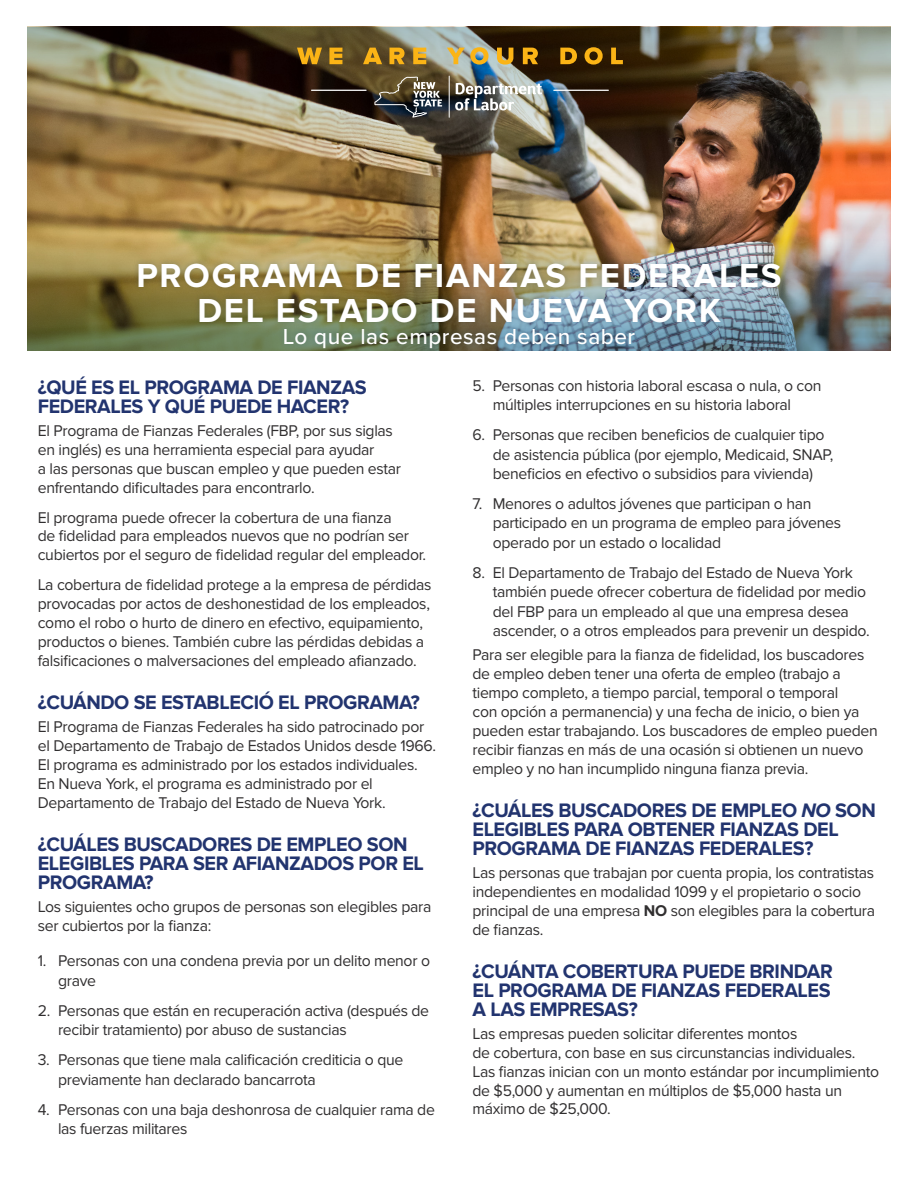
<style>
.page{position:relative;width:918px;height:1188px;background:#fff}
.page>*{position:absolute;margin:0;border:0;box-sizing:border-box;transform-origin:0 0}
.Fact_Sheet_Headline{font:700 34.5px/34.5px "Proxima Nova";letter-spacing:.05em;color:#fff;text-align:center}
.Fact_Sheet_Sub-head{font:500 22.5px "Proxima Nova";letter-spacing:.025em;color:#fff}
.Section_Headline{font:700 20.25px/18.9px "Proxima Nova";letter-spacing:-.02em;color:#22346f}
.Body_Copy{font:16.2px/18.9px "Proxima Nova";letter-spacing:-.02em;color:#312f30}
.s1{font-style:italic}
.s2{font-weight:700}
</style>
<div class="page">
<img style="left:27px;top:162px;width:864px;height:73px">
<img style="left:27px;top:27px;width:864px;height:135px">
<img style="left:27px;top:235px;width:864px;height:116px">
<hr style="left:553px;top:90px;width:56px;height:1px;background:#fff">
<hr style="left:311px;top:90px;width:56px;height:1px;background:#fff">
<svg style="left:455px;top:83px;width:87px;height:27px"></svg>
<hr style="left:449px;top:76px;width:1px;height:42px;background:#fff">
<svg style="left:374px;top:77px;width:68px;height:41px"></svg>
<svg style="left:297px;top:48px;width:25px;height:16px"></svg>
<svg style="left:329px;top:48px;width:13px;height:16px"></svg>
<svg style="left:363px;top:48px;width:19px;height:16px"></svg>
<svg style="left:389px;top:48px;width:16px;height:16px"></svg>
<svg style="left:413px;top:48px;width:13px;height:16px"></svg>
<svg style="left:447px;top:47px;width:42px;height:18px"></svg>
<svg style="left:497px;top:48px;width:16px;height:17px"></svg>
<svg style="left:523px;top:48px;width:15px;height:16px"></svg>
<svg style="left:560px;top:48px;width:17px;height:16px"></svg>
<svg style="left:585px;top:47px;width:18px;height:18px"></svg>
<svg style="left:611px;top:48px;width:12px;height:16px"></svg>
<div style="left:133px;top:258px;width:653px;height:96px;background:#002953;opacity:.2"></div>
<p class="Fact_Sheet_Headline" style="left:136px;top:259px;width:647px">PROGRAMA DE FIANZAS FEDERALES<br>DEL ESTADO DE NUEVA YORK</p>
<p class="Fact_Sheet_Sub-head" style="left:283px;top:323px;width:354px">Lo que las empresas deben saber</p>
<p class="Section_Headline" style="left:38px;top:378px;width:330px">¿QUÉ ES EL PROGRAMA DE FIANZAS<br>FEDERALES Y QUÉ PUEDE HACER?</p>
<p class="Body_Copy" style="left:38px;top:422px;width:365px">El Programa de Fianzas Federales (FBP, por sus siglas en inglés) es una herramienta especial para ayudar<br>a las personas que buscan empleo y que pueden estar enfrentando dificultades para encontrarlo.</p>
<p class="Body_Copy" style="left:38px;top:508px;width:390px">El programa puede ofrecer la cobertura de una fianza<br>de fidelidad para empleados nuevos que no podrían ser cubiertos por el seguro de fidelidad regular del empleador.</p>
<p class="Body_Copy" style="left:38px;top:575px;width:395px">La cobertura de fidelidad protege a la empresa de pérdidas provocadas por actos de deshonestidad de los empleados, como el robo o hurto de dinero en efectivo, equipamiento, productos o bienes. También cubre las pérdidas debidas a falsificaciones o malversaciones del empleado afianzado.</p>
<p class="Section_Headline" style="left:38px;top:693px;width:384px">¿CUÁNDO SE ESTABLECIÓ EL PROGRAMA?</p>
<p class="Body_Copy" style="left:38px;top:717px;width:400px">El Programa de Fianzas Federales ha sido patrocinado por el Departamento de Trabajo de Estados Unidos desde 1966.<br>El programa es administrado por los estados individuales.<br>En Nueva York, el programa es administrado por el Departamento de Trabajo del Estado de Nueva York.</p>
<p class="Section_Headline" style="left:38px;top:835px;width:388px">¿CUÁLES BUSCADORES DE EMPLEO SON<br>ELEGIBLES PARA SER AFIANZADOS POR EL<br>PROGRAMA?</p>
<p class="Body_Copy" style="left:38px;top:897px;width:395px">Los siguientes ocho grupos de personas son elegibles para ser cubiertos por la fianza:</p>
<p class="Body_Copy" style="left:58px;top:951px;width:374px;line-height:19.4px;text-indent:-20px">1. Personas con una condena previa por un delito menor o grave</p>
<p class="Body_Copy" style="left:58px;top:1001px;width:373px;line-height:19.4px;text-indent:-20px">2. Personas que están en recuperación activa (después de recibir tratamiento) por abuso de sustancias</p>
<p class="Body_Copy" style="left:58px;top:1050px;width:347px;line-height:19.4px;text-indent:-20px">3. Personas que tiene mala calificación crediticia o que previamente han declarado bancarrota</p>
<p class="Body_Copy" style="left:58px;top:1100px;width:378px;line-height:19.4px;text-indent:-20px">4. Personas con una baja deshonrosa de cualquier rama de las fuerzas militares</p>
<p class="Body_Copy" style="left:493px;top:376px;width:330px;line-height:19.4px;text-indent:-20px">5. Personas con historia laboral escasa o nula, o con múltiples interrupciones en su historia laboral</p>
<p class="Body_Copy" style="left:493px;top:425px;width:342px;line-height:19.4px;text-indent:-20px">6. Personas que reciben beneficios de cualquier tipo de asistencia pública (por ejemplo, Medicaid, SNAP, beneficios en efectivo o subsidios para vivienda)</p>
<p class="Body_Copy" style="left:493px;top:494px;width:350px;line-height:19.4px;text-indent:-20px">7. Menores o adultos jóvenes que participan o han participado en un programa de empleo para jóvenes operado por un estado o localidad</p>
<p class="Body_Copy" style="left:493px;top:563px;width:378px;line-height:19.4px;text-indent:-20px">8. El Departamento de Trabajo del Estado de Nueva York también puede ofrecer cobertura de fidelidad por medio del FBP para un empleado al que una empresa desea ascender, o a otros empleados para prevenir un despido.</p>
<p class="Body_Copy" style="left:472px;top:646px;width:407px">Para ser elegible para la fianza de fidelidad, los buscadores de empleo deben tener una oferta de empleo (trabajo a tiempo completo, a tiempo parcial, temporal o temporal<br>con opción a permanencia) y una fecha de inicio, o bien ya pueden estar trabajando. Los buscadores de empleo pueden recibir fianzas en más de una ocasión si obtienen un nuevo empleo y no han incumplido ninguna fianza previa.</p>
<p class="Section_Headline" style="left:472px;top:801px;width:405px">¿CUÁLES BUSCADORES DE EMPLEO <span class="s1">NO</span> SON<br>ELEGIBLES PARA OBTENER FIANZAS DEL<br>PROGRAMA DE FIANZAS FEDERALES?</p>
<p class="Body_Copy" style="left:472px;top:863px;width:404px">Las personas que trabajan por cuenta propia, los contratistas independientes en modalidad 1099 y el propietario o socio principal de una empresa <span class="s2">NO</span> son elegibles para la cobertura de fianzas.</p>
<p class="Section_Headline" style="left:472px;top:962px;width:362px;text-align:justify">¿CUÁNTA COBERTURA PUEDE BRINDAR EL PROGRAMA DE FIANZAS FEDERALES A LAS EMPRESAS?</p>
<p class="Body_Copy" style="left:472px;top:1024px;width:408px">Las empresas pueden solicitar diferentes montos<br>de cobertura, con base en sus circunstancias individuales.<br>Las fianzas inician con un monto estándar por incumplimiento de $5,000 y aumentan en múltiplos de $5,000 hasta un máximo de $25,000.</p>
</div>
